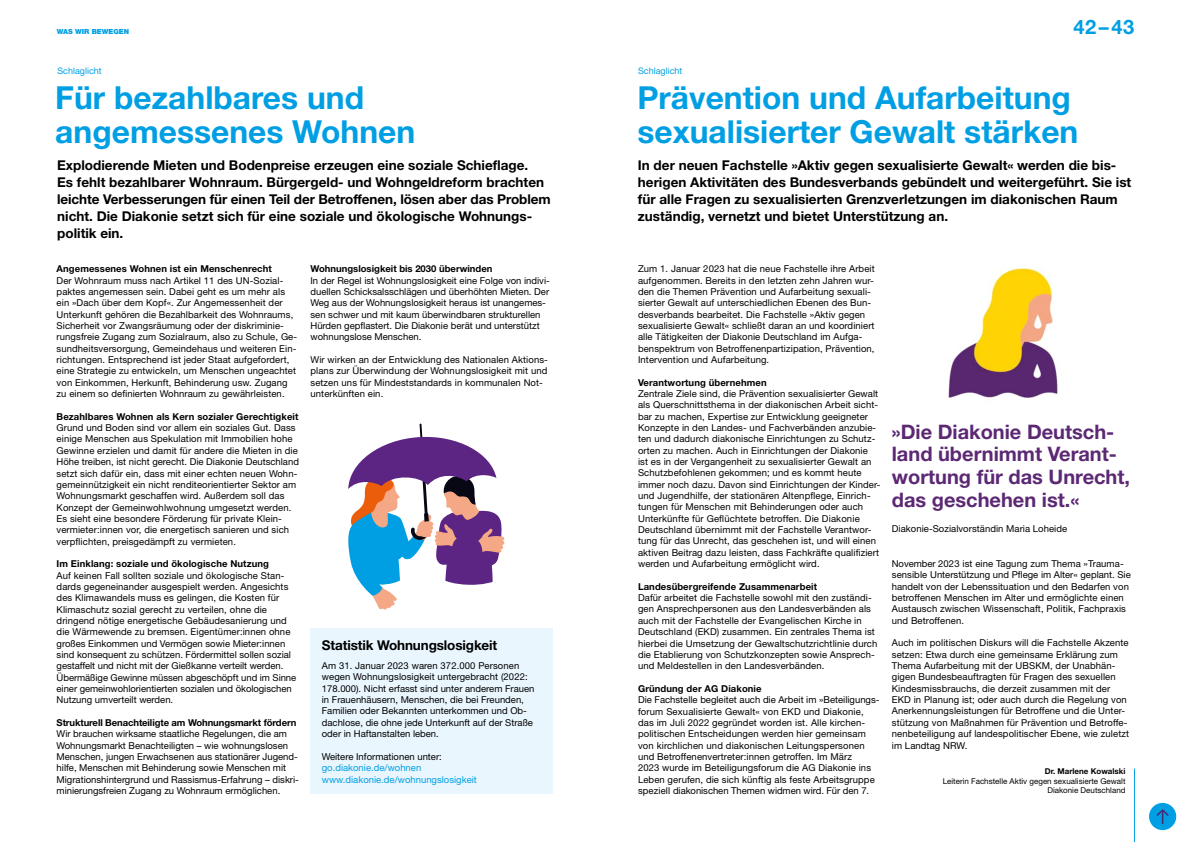
<style>
.page{position:relative;width:1191px;height:842px;background:#fff}
.page>*{position:absolute;margin:0;border:0;box-sizing:border-box;transform-origin:0 0}
.t1{font:700 31.8px/34px "Helvetica Neue LT Pro";color:#009fe3}
.t2{font:700 20px/22.7px "Helvetica Neue LT Pro";color:#5c2874}
.t3{font:700 20px "Helvetica Neue LT Pro";color:#009fe3}
.t4{font:700 13.5px/17px "Helvetica Neue LT Pro";color:#000}
.t5{font:9.5px/11.3px "Helvetica Neue LT Pro";letter-spacing:.01em;color:#000}
.t6{font:700 9.5px "Helvetica Neue LT Pro";letter-spacing:.01em;color:#000}
.t7{font:9.5px/11.3px "Helvetica Neue LT Pro";color:#009fe3}
.t8{font:700 9.5px "Helvetica Neue LT Pro";letter-spacing:-.01em;color:#000}
.t9{font:9px "Helvetica Neue LT Pro";color:#009fe3}
.t10{font:8px/9.6px "Helvetica Neue LT Pro";color:#000;text-align:right}
.t11{font:700 8px "Helvetica Neue LT Pro";color:#000}
.t12{font:900 7px "Helvetica Neue LT Pro";color:#009fe3}
</style>
<div class="page">
<div style="left:1149px;top:803px;width:27px;height:27px;background:#009fe3;border-radius:50%"></div>
<svg style="left:1156px;top:809px;width:12px;height:15px"></svg>
<img style="left:948px;top:268px;width:110px;height:131px">
<svg style="left:348px;top:424px;width:157px;height:186px"></svg>
<div style="left:310px;top:628px;width:243px;height:166px;background:#eaf6fe"></div>
<hr style="left:1134px;top:768px;width:1px;height:74px;background:#009fe3">
<p class="t12" style="left:57px;top:27px;width:74px">WAS WIR BEWEGEN</p>
<h2 class="t3" style="left:1073px;top:15px;width:62px">42–43</h2>
<p class="t9" style="left:57px;top:66px;width:46px">Schlaglicht</p>
<p class="t9" style="left:638px;top:66px;width:46px">Schlaglicht</p>
<h1 class="t1" style="left:55px;top:80px;width:361px">Für bezahlbares und angemessenes Wohnen</h1>
<p class="t4" style="left:57px;top:156px;width:495px">Explodierende Mieten und Bodenpreise erzeugen eine soziale Schieflage.<br>Es fehlt bezahlbarer Wohnraum. Bürgergeld- und Wohngeldreform brachten leichte Verbesserungen für einen Teil der Betroffenen, lösen aber das Problem nicht. Die Diakonie setzt sich für eine soziale und ökologische Wohnungs&shy;politik ein.</p>
<h1 class="t1" style="left:637px;top:80px;width:442px">Prävention und Aufarbeitung sexualisierter Gewalt stärken</h1>
<p class="t4" style="left:638px;top:156px;width:495px">In der neuen Fachstelle »Aktiv gegen sexualisierte Gewalt« werden die bis&shy;herigen Aktivitäten des Bundesverbands gebündelt und weitergeführt. Sie ist für alle Fragen zu sexualisierten Grenzverletzungen im diakonischen Raum zuständig, vernetzt und bietet Unterstützung an.</p>
<p class="t6" style="left:57px;top:263px;width:217px">Angemessenes Wohnen ist ein Menschenrecht</p>
<p class="t5" style="left:57px;top:274px;width:242px">Der Wohnraum muss nach Artikel 11 des UN-Sozial&shy;paktes angemessen sein. Dabei geht es um mehr als ein »Dach über dem Kopf«. Zur Angemessenheit der Unterkunft gehören die Bezahlbarkeit des Wohnraums, Sicherheit vor Zwangsräumung oder der diskriminie&shy;rungsfreie Zugang zum Sozialraum, also zu Schule, Ge&shy;sundheitsversorgung, Gemeindehaus und weiteren Ein&shy;richtungen. Entsprechend ist jeder Staat aufgefordert, eine Strategie zu entwickeln, um Menschen ungeachtet von Einkommen, Herkunft, Behinderung usw. Zugang zu einem so definierten Wohnraum zu gewährleisten.</p>
<p class="t6" style="left:57px;top:411px;width:243px">Bezahlbares Wohnen als Kern sozialer Gerechtigkeit</p>
<p class="t5" style="left:57px;top:422px;width:244px">Grund und Boden sind vor allem ein soziales Gut. Dass einige Menschen aus Spekulation mit Immobilien hohe Gewinne erzielen und damit für andere die Mieten in die Höhe treiben, ist nicht gerecht. Die Diakonie Deutschland setzt sich dafür ein, dass mit einer echten neuen Wohn&shy;gemeinnützigkeit ein nicht renditeorientierter Sektor am Wohnungsmarkt geschaffen wird. Außerdem soll das Konzept der Gemeinwohlwohnung umgesetzt werden.<br>Es sieht eine besondere Förderung für private Klein&shy;vermieter:innen vor, die energetisch sanieren und sich verpflichten, preisgedämpft zu vermieten.</p>
<p class="t6" style="left:57px;top:558px;width:214px">Im Einklang: soziale und ökologische Nutzung</p>
<p class="t5" style="left:57px;top:569px;width:241px">Auf keinen Fall sollten soziale und ökologische Stan&shy;dards gegeneinander ausgespielt werden. Angesichts des Klimawandels muss es gelingen, die Kosten für Klimaschutz sozial gerecht zu verteilen, ohne die dringend nötige energetische Gebäudesanierung und die Wärmewende zu bremsen. Eigentümer:innen ohne großes Einkommen und Vermögen sowie Mieter:innen sind konsequent zu schützen. Fördermittel sollen sozial gestaffelt und nicht mit der Gießkanne verteilt werden.<br>Übermäßige Gewinne müssen abgeschöpft und im Sinne einer gemeinwohlorientierten sozialen und ökologischen Nutzung umverteilt werden.</p>
<p class="t8" style="left:57px;top:717px;width:241px">Strukturell Benachteiligte am Wohnungsmarkt fördern</p>
<p class="t5" style="left:57px;top:728px;width:244px">Wir brauchen wirksame staatliche Regelungen, die am Wohnungsmarkt Benachteiligten – wie wohnungslosen Menschen, jungen Erwachsenen aus stationärer Jugend&shy;hilfe, Menschen mit Behinderung sowie Menschen mit Migrationshintergrund und Rassismus-Erfahrung – diskri&shy;minierungsfreien Zugang zu Wohnraum ermöglichen.</p>
<p class="t5" style="left:638px;top:263px;width:238px">Zum 1. Januar 2023 hat die neue Fachstelle ihre Arbeit aufgenommen. Bereits in den letzten zehn Jahren wur&shy;den die Themen Prävention und Aufarbeitung sexuali&shy;sierter Gewalt auf unterschiedlichen Ebenen des Bun&shy;desverbands bearbeitet. Die Fachstelle »Aktiv gegen sexualisierte Gewalt« schließt daran an und koordiniert alle Tätigkeiten der Diakonie Deutschland im Aufga&shy;benspektrum von Betroffenenpartizipation, Prävention, Intervention und Aufarbeitung.</p>
<p class="t6" style="left:638px;top:376px;width:130px">Verantwortung übernehmen</p>
<p class="t5" style="left:638px;top:388px;width:244px">Zentrale Ziele sind, die Prävention sexualisierter Gewalt als Querschnittsthema in der diakonischen Arbeit sicht&shy;bar zu machen, Expertise zur Entwicklung geeigneter Konzepte in den Landes- und Fachverbänden anzubie&shy;ten und dadurch diakonische Einrichtungen zu Schutz&shy;orten zu machen. Auch in Einrichtungen der Diakonie<br>ist es in der Vergangenheit zu sexualisierter Gewalt an Schutzbefohlenen gekommen; und es kommt heute immer noch dazu. Davon sind Einrichtungen der Kinder&shy;und Jugendhilfe, der stationären Altenpflege, Einrich&shy;tungen für Menschen mit Behinderungen oder auch Unterkünfte für Geflüchtete betroffen. Die Diakonie Deutschland übernimmt mit der Fachstelle Verantwor&shy;tung für das Unrecht, das geschehen ist, und will einen aktiven Beitrag dazu leisten, dass Fachkräfte qualifiziert werden und Aufarbeitung ermöglicht wird.</p>
<p class="t6" style="left:638px;top:580px;width:181px">Landesübergreifende Zusammenarbeit</p>
<p class="t5" style="left:638px;top:592px;width:241px">Dafür arbeitet die Fachstelle sowohl mit den zuständi&shy;gen Ansprechpersonen aus den Landesverbänden als auch mit der Fachstelle der Evangelischen Kirche in Deutschland (EKD) zusammen. Ein zentrales Thema ist hierbei die Umsetzung der Gewaltschutzrichtlinie durch die Etablierung von Schutzkonzepten sowie Ansprech&shy;und Meldestellen in den Landesverbänden.</p>
<p class="t6" style="left:638px;top:683px;width:125px">Gründung der AG Diakonie</p>
<p class="t5" style="left:638px;top:694px;width:243px">Die Fachstelle begleitet auch die Arbeit im »Beteiligungs&shy;forum Sexualisierte Gewalt« von EKD und Diakonie, das im Juli 2022 gegründet worden ist. Alle kirchen&shy;politischen Entscheidungen werden hier gemeinsam von kirchlichen und diakonischen Leitungspersonen und Betroffenenvertreter:innen getroffen. Im März<br>2023 wurde im Beteiligungsforum die AG Diakonie ins Leben gerufen, die sich künftig als feste Arbeitsgruppe speziell diakonischen Themen widmen wird. Für den 7.</p>
<p class="t6" style="left:310px;top:263px;width:183px">Wohnungslosigkeit bis 2030 überwinden</p>
<p class="t5" style="left:310px;top:274px;width:241px">In der Regel ist Wohnungslosigkeit eine Folge von indivi&shy;duellen Schicksalsschlägen und überhöhten Mieten. Der Weg aus der Wohnungslosigkeit heraus ist unangemes&shy;sen schwer und mit kaum überwindbaren strukturellen Hürden gepflastert. Die Diakonie berät und unterstützt wohnungslose Menschen.</p>
<p class="t5" style="left:310px;top:354px;width:239px">Wir wirken an der Entwicklung des Nationalen Aktions&shy;plans zur Überwindung der Wohnungslosigkeit mit und setzen uns für Mindeststandards in kommunalen Not&shy;unterkünften ein.</p>
<h2 class="t2" style="left:891px;top:420px;width:240px">»Die Diakonie Deutsch&shy;land übernimmt Verant&shy;wortung für das Unrecht, das geschehen ist.«</h2>
<p class="t5" style="left:891px;top:522px;width:177px">Diakonie-Sozialvorständin Maria Loheide</p>
<p class="t5" style="left:891px;top:558px;width:240px">November 2023 ist eine Tagung zum Thema »Trauma&shy;sensible Unterstützung und Pflege im Alter« geplant. Sie handelt von der Lebenssituation und den Bedarfen von betroffenen Menschen im Alter und ermöglichte einen Austausch zwischen Wissenschaft, Politik, Fachpraxis und Betroffenen.</p>
<p class="t5" style="left:891px;top:637px;width:239px">Auch im politischen Diskurs will die Fachstelle Akzente setzen: Etwa durch eine gemeinsame Erklärung zum Thema Aufarbeitung mit der UBSKM, der Unabhän&shy;gigen Bundesbeauftragten für Fragen des sexuellen Kindesmissbrauchs, die derzeit zusammen mit der EKD in Planung ist; oder auch durch die Regelung von Anerkennungsleistungen für Betroffene und die Unter&shy;stützung von Maßnahmen für Prävention und Betroffe&shy;nenbeteiligung auf landespolitischer Ebene, wie zuletzt im Landtag NRW.</p>
<h3 class="t4" style="left:322px;top:637px;width:177px">Statistik Wohnungslosigkeit</h3>
<p class="t5" style="left:322px;top:660px;width:214px">Am 31. Januar 2023 waren 372.000 Personen wegen Wohnungslosigkeit untergebracht (2022:<br>178.000). Nicht erfasst sind unter anderem Frauen in Frauenhäusern, Menschen, die bei Freunden, Familien oder Bekannten unterkommen und Ob&shy;dachlose, die ohne jede Unterkunft auf der Straße oder in Haftanstalten leben.</p>
<p class="t5" style="left:322px;top:750px;width:121px">Weitere Informationen unter:</p>
<p class="t7" style="left:322px;top:762px;width:156px">go.diakonie.de/wohnen www.diakonie.de/wohnungslosigkeit</p>
<p class="t11" style="left:1044px;top:766px;width:82px">Dr. Marlene Kowalski</p>
<p class="t10" style="left:942px;top:776px;width:184px">Leiterin Fachstelle Aktiv gegen sexualisierte Gewalt<br>Diakonie Deutschland</p>
</div>
